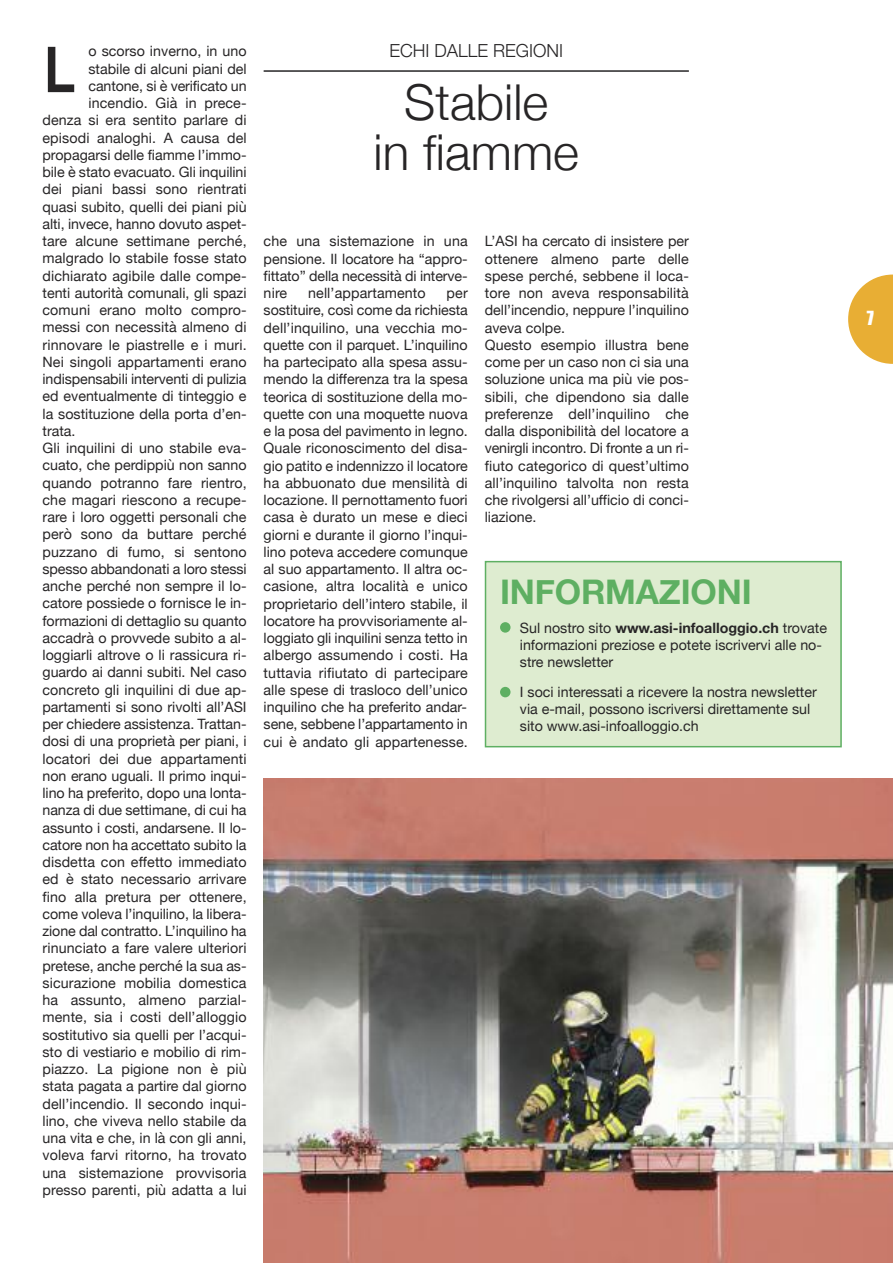
<style>
.page{position:relative;width:893px;height:1263px;background:#fff}
.page>*{position:absolute;margin:0;border:0;box-sizing:border-box;transform-origin:0 0}
.t1{font:700 63.75px "Arial Narrow";color:#272526}
.t2{font:300 49.5px/49.5px "Helvetica Neue";color:#272526;text-align:center}
.t3{font:700 33.9px "Helvetica Neue";letter-spacing:-.005em;color:#5eaf62}
.t4{font:300 18px "Helvetica Neue";color:#272526}
.t5{font:18px "Impact";color:#fff}
.t6{font:14.25px/17.2px "Helvetica Neue";color:#272526}
.s1{font-weight:700}
</style>
<div class="page">
<img style="left:264px;top:778px;width:629px;height:485px">
<svg style="left:848px;top:275px;width:45px;height:89px"></svg>
<hr style="left:264px;top:70px;width:425px;height:2px;background:#272526">
<div style="left:486px;top:562px;width:354px;height:184px;background:#deecd0"></div>
<div style="left:485px;top:561px;width:357px;height:186px;border:2px solid #5eaf62"></div>
<div style="left:500px;top:622px;width:10px;height:11px;background:#5eaf62;border-radius:50%"></div>
<div style="left:500px;top:687px;width:10px;height:10px;background:#5eaf62;border-radius:50%"></div>
<p class="t6" style="left:88px;top:42px;width:160px">o scorso inverno, in uno</p>
<p class="t6" style="left:88px;top:60px;width:160px">stabile di alcuni piani del</p>
<p class="t6" style="left:88px;top:77px;width:160px">cantone, si è verificato un</p>
<p class="t6" style="left:88px;top:94px;width:160px">incendio. Già in prece-</p>
<p class="t6" style="left:43px;top:111px;width:206px">denza si era sentito parlare di</p>
<p class="t6" style="left:43px;top:129px;width:206px">episodi analoghi. A causa del</p>
<p class="t6" style="left:43px;top:146px;width:206px">propagarsi delle fiamme l’immo-</p>
<p class="t6" style="left:43px;top:163px;width:206px">bile è stato evacuato. Gli inquilini</p>
<p class="t6" style="left:43px;top:180px;width:206px">dei piani bassi sono rientrati</p>
<p class="t6" style="left:43px;top:198px;width:206px">quasi subito, quelli dei piani più</p>
<p class="t6" style="left:43px;top:215px;width:206px">alti, invece, hanno dovuto aspet-</p>
<p class="t6" style="left:43px;top:232px;width:206px">tare alcune settimane perché,</p>
<p class="t6" style="left:43px;top:249px;width:206px">malgrado lo stabile fosse stato</p>
<p class="t6" style="left:43px;top:267px;width:206px">dichiarato agibile dalle compe-</p>
<p class="t6" style="left:43px;top:284px;width:206px">tenti autorità comunali, gli spazi</p>
<p class="t6" style="left:43px;top:301px;width:206px">comuni erano molto compro-</p>
<p class="t6" style="left:43px;top:318px;width:206px">messi con necessità almeno di</p>
<p class="t6" style="left:43px;top:336px;width:206px">rinnovare le piastrelle e i muri.</p>
<p class="t6" style="left:43px;top:353px;width:206px">Nei singoli appartamenti erano</p>
<p class="t6" style="left:43px;top:370px;width:206px">indispensabili interventi di pulizia</p>
<p class="t6" style="left:43px;top:387px;width:206px">ed eventualmente di tinteggio e</p>
<p class="t6" style="left:43px;top:405px;width:206px">la sostituzione della porta d’en-</p>
<p class="t6" style="left:43px;top:422px;width:34px">trata.</p>
<p class="t6" style="left:43px;top:439px;width:206px">Gli inquilini di uno stabile eva-</p>
<p class="t6" style="left:43px;top:456px;width:206px">cuato, che perdippiù non sanno</p>
<p class="t6" style="left:43px;top:474px;width:206px">quando potranno fare rientro,</p>
<p class="t6" style="left:43px;top:491px;width:206px">che magari riescono a recupe-</p>
<p class="t6" style="left:43px;top:508px;width:206px">rare i loro oggetti personali che</p>
<p class="t6" style="left:43px;top:525px;width:206px">però sono da buttare perché</p>
<p class="t6" style="left:43px;top:543px;width:206px">puzzano di fumo, si sentono</p>
<p class="t6" style="left:43px;top:560px;width:206px">spesso abbandonati a loro stessi</p>
<p class="t6" style="left:43px;top:577px;width:206px">anche perché non sempre il lo-</p>
<p class="t6" style="left:43px;top:594px;width:206px">catore possiede o fornisce le in-</p>
<p class="t6" style="left:43px;top:612px;width:206px">formazioni di dettaglio su quanto</p>
<p class="t6" style="left:43px;top:629px;width:206px">accadrà o provvede subito a al-</p>
<p class="t6" style="left:43px;top:646px;width:206px">loggiarli altrove o li rassicura ri-</p>
<p class="t6" style="left:43px;top:663px;width:206px">guardo ai danni subiti. Nel caso</p>
<p class="t6" style="left:43px;top:681px;width:206px">concreto gli inquilini di due ap-</p>
<p class="t6" style="left:43px;top:698px;width:206px">partamenti si sono rivolti all’ASI</p>
<p class="t6" style="left:43px;top:715px;width:206px">per chiedere assistenza. Trattan-</p>
<p class="t6" style="left:43px;top:732px;width:206px">dosi di una proprietà per piani, i</p>
<p class="t6" style="left:43px;top:750px;width:206px">locatori dei due appartamenti</p>
<p class="t6" style="left:43px;top:767px;width:206px">non erano uguali. Il primo inqui-</p>
<p class="t6" style="left:43px;top:784px;width:206px">lino ha preferito, dopo una lonta-</p>
<p class="t6" style="left:43px;top:801px;width:206px">nanza di due settimane, di cui ha</p>
<p class="t6" style="left:43px;top:819px;width:206px">assunto i costi, andarsene. Il lo-</p>
<p class="t6" style="left:43px;top:836px;width:206px">catore non ha accettato subito la</p>
<p class="t6" style="left:43px;top:853px;width:206px">disdetta con effetto immediato</p>
<p class="t6" style="left:43px;top:870px;width:206px">ed è stato necessario arrivare</p>
<p class="t6" style="left:43px;top:888px;width:206px">fino alla pretura per ottenere,</p>
<p class="t6" style="left:43px;top:905px;width:206px">come voleva l’inquilino, la libera-</p>
<p class="t6" style="left:43px;top:922px;width:206px">zione dal contratto. L’inquilino ha</p>
<p class="t6" style="left:43px;top:939px;width:206px">rinunciato a fare valere ulteriori</p>
<p class="t6" style="left:42px;top:957px;width:206px">pretese, anche perché la sua as-</p>
<p class="t6" style="left:43px;top:974px;width:206px">sicurazione mobilia domestica</p>
<p class="t6" style="left:43px;top:991px;width:206px">ha assunto, almeno parzial-</p>
<p class="t6" style="left:43px;top:1008px;width:206px">mente, sia i costi dell’alloggio</p>
<p class="t6" style="left:43px;top:1026px;width:206px">sostitutivo sia quelli per l’acqui-</p>
<p class="t6" style="left:43px;top:1043px;width:206px">sto di vestiario e mobilio di rim-</p>
<p class="t6" style="left:43px;top:1060px;width:206px">piazzo. La pigione non è più</p>
<p class="t6" style="left:43px;top:1077px;width:206px">stata pagata a partire dal giorno</p>
<p class="t6" style="left:43px;top:1095px;width:206px">dell’incendio. Il secondo inqui-</p>
<p class="t6" style="left:43px;top:1112px;width:206px">lino, che viveva nello stabile da</p>
<p class="t6" style="left:43px;top:1129px;width:206px">una vita e che, in là con gli anni,</p>
<p class="t6" style="left:43px;top:1146px;width:206px">voleva farvi ritorno, ha trovato</p>
<p class="t6" style="left:43px;top:1164px;width:206px">una sistemazione provvisoria</p>
<p class="t6" style="left:43px;top:1181px;width:206px">presso parenti, più adatta a lui</p>
<h1 class="t1" style="left:44px;top:33px;width:33px">L</h1>
<p class="t4" style="left:389px;top:40px;width:175px">ECHI DALLE REGIONI</p>
<h2 class="t2" style="left:374px;top:77px;width:207px">Stabile<br>in fiamme</h2>
<p class="t6" style="left:264px;top:232px;width:206px;text-align:justify">che una sistemazione in una pensione. Il locatore ha “appro&shy;fittato” della necessità di interve&shy;nire</p>
<p class="t6" style="left:308px;top:284px;width:119px">nell’appartamento</p>
<p class="t6" style="left:264px;top:284px;width:206px;text-align:justify;text-indent:183px">per sostituire, così come da richiesta dell’inquilino, una vecchia mo&shy;quette con il parquet. L’inquilino ha partecipato alla spesa assu&shy;mendo la differenza tra la spesa teorica di sostituzione della mo&shy;quette con una moquette nuova e la posa del pavimento in legno.<br>Quale riconoscimento del disa&shy;gio patito e indennizzo il locatore ha abbuonato due mensilità di locazione. Il pernottamento fuori casa è durato un mese e dieci giorni e durante il giorno l’inqui&shy;lino poteva accedere comunque al suo appartamento. Il altra oc&shy;casione, altra località e unico proprietario dell’intero stabile, il locatore ha provvisoriamente al&shy;loggiato gli inquilini senza tetto in albergo assumendo i costi. Ha tuttavia rifiutato di partecipare alle spese di trasloco dell’unico inquilino che ha preferito andar&shy;sene, sebbene l’appartamento in cui è andato gli appartenesse.</p>
<p class="t6" style="left:485px;top:232px;width:206px">L’ASI ha cercato di insistere per ottenere almeno parte delle spese perché, sebbene il loca&shy;tore non aveva responsabilità dell’incendio, neppure l’inquilino aveva colpe.<br>Questo esempio illustra bene come per un caso non ci sia una soluzione unica ma più vie pos&shy;sibili, che dipendono sia dalle preferenze dell’inquilino che dalla disponibilità del locatore a venirgli incontro. Di fronte a un ri&shy;fiuto categorico di quest’ultimo all’inquilino talvolta non resta che rivolgersi all’ufficio di conci&shy;liazione.</p>
<h3 class="t3" style="left:500px;top:571px;width:253px">INFORMAZIONI</h3>
<p class="t6" style="left:520px;top:619px;width:309px">Sul nostro sito <span class="s1">www.asi-infoalloggio.ch</span> trovate informazioni preziose e potete iscrivervi alle no&shy;stre newsletter</p>
<p class="t6" style="left:520px;top:683px;width:298px">I soci interessati a ricevere la nostra newsletter via e-mail, possono iscriversi direttamente sul sito www.asi-infoalloggio.ch</p>
<p class="t5" style="left:867px;top:308px;width:9px">7</p>
</div>
